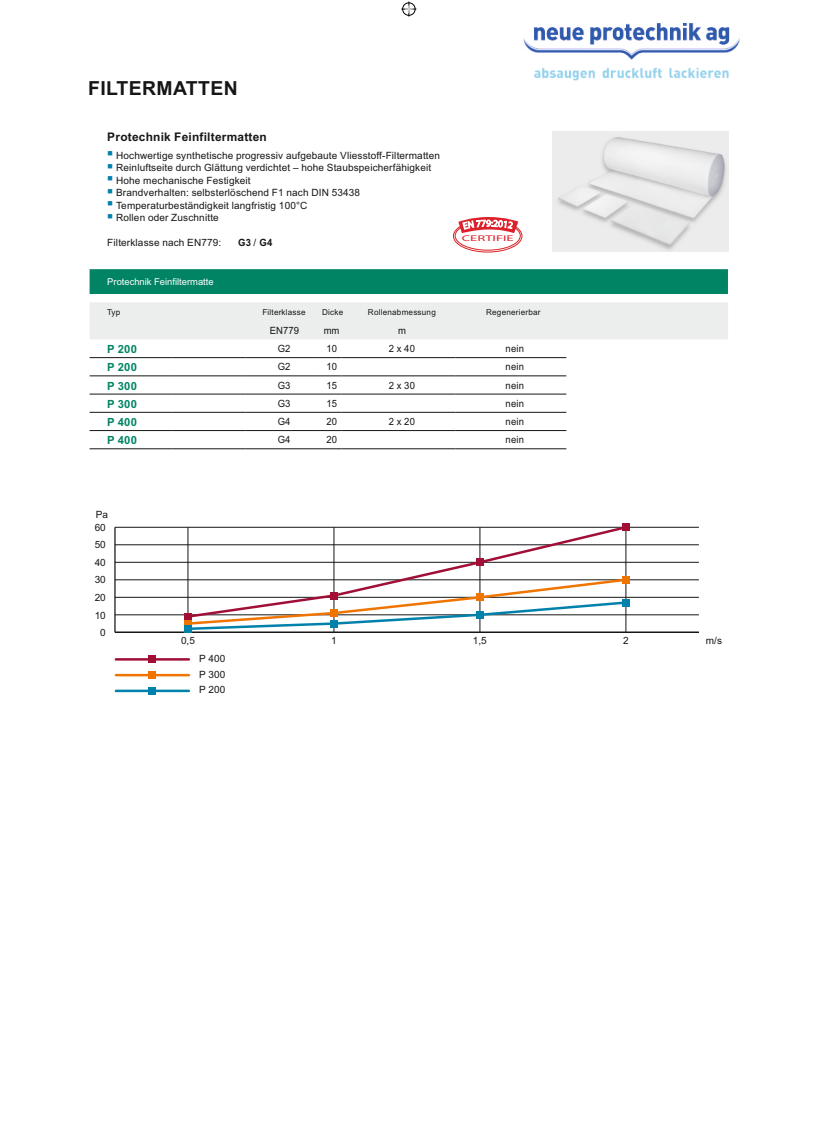
<style>
.page{position:relative;width:817px;height:1125px;background:#fff}
.page>*{position:absolute;margin:0;border:0;box-sizing:border-box;transform-origin:0 0}
.t1{font:700 19.38px "Arial";letter-spacing:.02em;color:#151616}
.t2{font:700 11.88px "Arial";letter-spacing:.02em;color:#151616}
.t3{font:700 11.25px "Arial";letter-spacing:.025em;color:#008464}
.t4{font:10px/15.8px "Arial";letter-spacing:.015em;color:#151616;text-align:justify}
.t5{font:10px "Arial";letter-spacing:.015em;color:#151616;scale:.95 1}
.t6{font:700 10px "Arial";color:#151616;scale:.95 1}
.t7{font:9.38px "Arial";color:#fff}
.t8{font:8.25px "Myriad Pro";color:#dd212a;scale:1.75 1}
.t9{font:8.12px "Arial";letter-spacing:.025em;color:#151616}
.s1{font-family:"Arial Unicode MS";color:#0081ac}
.s2{font-weight:400}
</style>
<div class="page">
<svg style="left:453px;top:217px;width:69px;height:36px"></svg>
<img style="left:552px;top:132px;width:175px;height:119px">
<hr style="left:333px;top:527px;width:1px;height:105px;background:#151616">
<hr style="left:479px;top:527px;width:1px;height:105px;background:#151616">
<hr style="left:625px;top:527px;width:1px;height:105px;background:#151616">
<hr style="left:114px;top:527px;width:1px;height:105px;background:#151616">
<hr style="left:115px;top:632px;width:583px;height:1px;background:#151616">
<hr style="left:115px;top:615px;width:583px;height:1px;background:#151616">
<hr style="left:115px;top:597px;width:583px;height:1px;background:#151616">
<hr style="left:115px;top:580px;width:583px;height:1px;background:#151616">
<hr style="left:115px;top:562px;width:583px;height:1px;background:#151616">
<hr style="left:115px;top:545px;width:583px;height:1px;background:#151616">
<hr style="left:115px;top:527px;width:583px;height:1px;background:#151616">
<hr style="left:116px;top:658px;width:73px;height:3px;background:#a10e36">
<hr style="left:116px;top:674px;width:73px;height:2px;background:#f07400">
<hr style="left:116px;top:690px;width:73px;height:2px;background:#0081ac">
<svg style="left:185px;top:526px;width:443px;height:105px"></svg>
<div style="left:148px;top:656px;width:8px;height:7px;background:#a10e36"></div>
<div style="left:184px;top:613px;width:8px;height:7px;background:#a10e36"></div>
<div style="left:330px;top:592px;width:7px;height:7px;background:#a10e36"></div>
<div style="left:476px;top:559px;width:7px;height:7px;background:#a10e36"></div>
<div style="left:622px;top:524px;width:7px;height:7px;background:#a10e36"></div>
<div style="left:148px;top:671px;width:8px;height:8px;background:#f07400"></div>
<div style="left:184px;top:620px;width:8px;height:7px;background:#f07400"></div>
<div style="left:330px;top:609px;width:7px;height:8px;background:#f07400"></div>
<div style="left:476px;top:594px;width:7px;height:7px;background:#f07400"></div>
<div style="left:622px;top:576px;width:7px;height:8px;background:#f07400"></div>
<div style="left:148px;top:687px;width:8px;height:8px;background:#0081ac"></div>
<div style="left:184px;top:625px;width:8px;height:8px;background:#0081ac"></div>
<div style="left:330px;top:620px;width:7px;height:7px;background:#0081ac"></div>
<div style="left:476px;top:611px;width:7px;height:8px;background:#0081ac"></div>
<div style="left:622px;top:599px;width:7px;height:7px;background:#0081ac"></div>
<div style="left:90px;top:269px;width:637px;height:25px;background:#008464"></div>
<div style="left:90px;top:302px;width:637px;height:37px;background:#eceded"></div>
<hr style="left:90px;top:357px;width:82px;height:1px;background:#151616">
<hr style="left:172px;top:357px;width:74px;height:1px;background:#151616">
<hr style="left:246px;top:357px;width:69px;height:1px;background:#151616">
<svg style="left:315px;top:357px;width:26px;height:1px"></svg>
<hr style="left:341px;top:357px;width:114px;height:1px;background:#151616">
<hr style="left:455px;top:357px;width:111px;height:1px;background:#151616">
<hr style="left:90px;top:376px;width:82px;height:1px;background:#151616">
<hr style="left:172px;top:376px;width:74px;height:1px;background:#151616">
<hr style="left:246px;top:376px;width:69px;height:1px;background:#151616">
<svg style="left:315px;top:376px;width:26px;height:1px"></svg>
<hr style="left:341px;top:376px;width:114px;height:1px;background:#151616">
<hr style="left:455px;top:376px;width:111px;height:1px;background:#151616">
<hr style="left:90px;top:394px;width:82px;height:1px;background:#151616">
<hr style="left:172px;top:394px;width:74px;height:1px;background:#151616">
<hr style="left:246px;top:394px;width:69px;height:1px;background:#151616">
<svg style="left:315px;top:394px;width:26px;height:1px"></svg>
<hr style="left:341px;top:394px;width:114px;height:1px;background:#151616">
<hr style="left:455px;top:394px;width:111px;height:1px;background:#151616">
<hr style="left:90px;top:412px;width:82px;height:1px;background:#151616">
<hr style="left:172px;top:412px;width:74px;height:1px;background:#151616">
<hr style="left:246px;top:412px;width:69px;height:1px;background:#151616">
<svg style="left:315px;top:412px;width:26px;height:1px"></svg>
<hr style="left:341px;top:412px;width:114px;height:1px;background:#151616">
<hr style="left:455px;top:412px;width:111px;height:1px;background:#151616">
<hr style="left:90px;top:430px;width:82px;height:1px;background:#151616">
<hr style="left:172px;top:430px;width:74px;height:1px;background:#151616">
<hr style="left:246px;top:430px;width:69px;height:1px;background:#151616">
<svg style="left:315px;top:430px;width:26px;height:1px"></svg>
<hr style="left:341px;top:430px;width:114px;height:1px;background:#151616">
<hr style="left:455px;top:430px;width:111px;height:1px;background:#151616">
<hr style="left:90px;top:449px;width:82px;height:1px;background:#151616">
<hr style="left:172px;top:449px;width:74px;height:1px;background:#151616">
<hr style="left:246px;top:449px;width:69px;height:1px;background:#151616">
<svg style="left:315px;top:449px;width:26px;height:1px"></svg>
<hr style="left:341px;top:449px;width:114px;height:1px;background:#151616">
<hr style="left:455px;top:449px;width:111px;height:1px;background:#151616">
<svg style="left:401px;top:2px;width:15px;height:15px"></svg>
<img style="left:523px;top:24px;width:215px;height:57px">
<h1 class="t1" style="left:88px;top:81px;width:151px">FILTERMATTEN</h1>
<p class="t2" style="left:107px;top:132px;width:161px">Protechnik Feinfiltermatten</p>
<p class="t4" style="left:107px;top:148px;width:334px"><span class="s1">■</span> Hochwertige synthetische progressiv aufgebaute Vliesstoff-Filtermatten</p>
<p class="t4" style="left:107px;top:161px;width:325px"><span class="s1">■</span> Reinluftseite durch Glättung verdichtet – hohe Staubspeicherfähigkeit</p>
<p class="t4" style="left:107px;top:173px;width:145px"><span class="s1">■</span> Hohe mechanische Festigkeit</p>
<p class="t4" style="left:107px;top:186px;width:254px"><span class="s1">■</span> Brandverhalten: selbsterlöschend F1 nach DIN 53438</p>
<p class="t4" style="left:107px;top:198px;width:201px"><span class="s1">■</span> Temperaturbeständigkeit langfristig 100°C</p>
<p class="t4" style="left:107px;top:211px;width:113px"><span class="s1">■</span> Rollen oder Zuschnitte</p>
<p class="t4" style="left:107px;top:236px;width:116px">Filterklasse nach EN779:</p>
<p class="t6" style="left:238px;top:239px;width:38px">G3 <span class="s2">/</span> G4</p>
<p class="t7" style="left:107px;top:278px;width:108px">Protechnik Feinfiltermatte</p>
<p class="t9" style="left:107px;top:309px;width:14px">Typ</p>
<p class="t9" style="left:262px;top:309px;width:45px">Filterklasse</p>
<p class="t9" style="left:322px;top:309px;width:23px">Dicke</p>
<p class="t9" style="left:368px;top:309px;width:69px">Rollenabmessung</p>
<p class="t9" style="left:486px;top:309px;width:56px">Regenerierbar</p>
<p class="t5" style="left:270px;top:327px;width:32px">EN779</p>
<p class="t5" style="left:323px;top:327px;width:18px">mm</p>
<p class="t5" style="left:398px;top:327px;width:10px">m</p>
<p class="t3" style="left:107px;top:345px;width:31px">P 200</p>
<p class="t5" style="left:277px;top:345px;width:15px">G2</p>
<p class="t5" style="left:326px;top:345px;width:13px">10</p>
<p class="t5" style="left:389px;top:345px;width:29px">2 x 40</p>
<p class="t5" style="left:505px;top:345px;width:21px">nein</p>
<p class="t3" style="left:107px;top:363px;width:31px">P 200</p>
<p class="t5" style="left:277px;top:363px;width:15px">G2</p>
<p class="t5" style="left:326px;top:363px;width:13px">10</p>
<p class="t5" style="left:505px;top:363px;width:21px">nein</p>
<p class="t3" style="left:107px;top:381px;width:31px">P 300</p>
<p class="t5" style="left:277px;top:381px;width:15px">G3</p>
<p class="t5" style="left:326px;top:381px;width:13px">15</p>
<p class="t5" style="left:389px;top:381px;width:29px">2 x 30</p>
<p class="t5" style="left:505px;top:381px;width:21px">nein</p>
<p class="t3" style="left:107px;top:400px;width:31px">P 300</p>
<p class="t5" style="left:277px;top:400px;width:15px">G3</p>
<p class="t5" style="left:326px;top:400px;width:13px">15</p>
<p class="t5" style="left:505px;top:400px;width:21px">nein</p>
<p class="t3" style="left:107px;top:418px;width:31px">P 400</p>
<p class="t5" style="left:277px;top:418px;width:15px">G4</p>
<p class="t5" style="left:326px;top:418px;width:13px">20</p>
<p class="t5" style="left:389px;top:418px;width:29px">2 x 20</p>
<p class="t5" style="left:505px;top:418px;width:21px">nein</p>
<p class="t3" style="left:107px;top:436px;width:31px">P 400</p>
<p class="t5" style="left:277px;top:436px;width:15px">G4</p>
<p class="t5" style="left:326px;top:436px;width:13px">20</p>
<p class="t5" style="left:505px;top:436px;width:21px">nein</p>
<p class="t8" style="left:461px;top:235px;width:31px">CERTIFIE</p>
<p class="t4" style="left:96px;top:507px;width:14px">Pa</p>
<p class="t4" style="left:95px;top:521px;width:13px">60</p>
<p class="t4" style="left:95px;top:538px;width:13px">50</p>
<p class="t4" style="left:95px;top:556px;width:13px">40</p>
<p class="t4" style="left:95px;top:573px;width:13px">30</p>
<p class="t4" style="left:95px;top:591px;width:13px">20</p>
<p class="t4" style="left:95px;top:608px;width:13px">10</p>
<p class="t4" style="left:100px;top:626px;width:7px">0</p>
<p class="t4" style="left:181px;top:633px;width:15px">0,5</p>
<p class="t4" style="left:331px;top:633px;width:7px">1</p>
<p class="t4" style="left:473px;top:633px;width:15px">1,5</p>
<p class="t4" style="left:623px;top:633px;width:7px">2</p>
<p class="t4" style="left:199px;top:651px;width:27px">P 400<br>P 300<br>P 200</p>
<p class="t4" style="left:705px;top:633px;width:18px">m/s</p>
</div>
